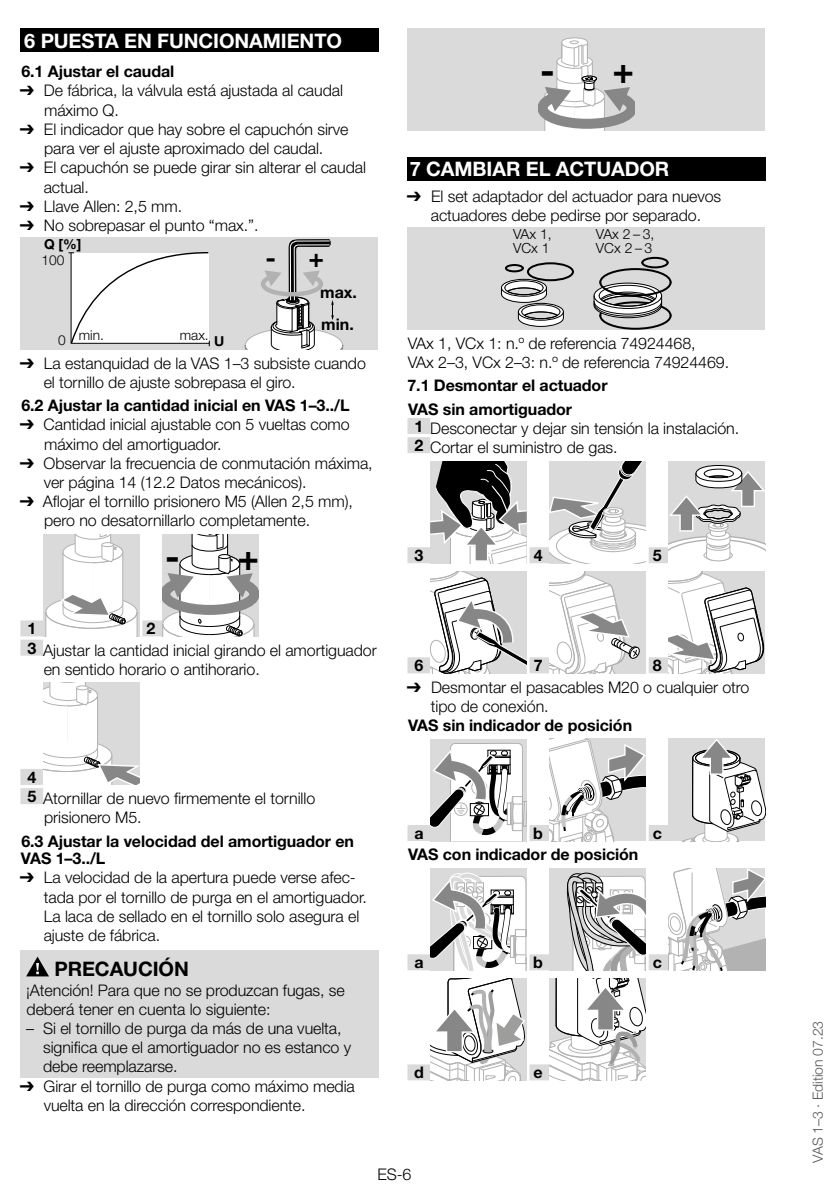
<style>
.page{position:relative;width:840px;height:1191px;background:#fff}
.page>*{position:absolute;margin:0;border:0;box-sizing:border-box;transform-origin:0 0}
.t1{font:700 36px "Helvetica Neue";color:#000}
.t2{font:700 26px "Helvetica Neue LT Pro";color:#000}
.t3{font:700 20px "Helvetica Neue LT Pro";letter-spacing:-.005em;color:#fff}
.t4{font:700 20px "Helvetica Neue LT Pro";letter-spacing:-.005em;color:#000}
.t5{font:300 16px/19.2px "Helvetica Neue LT Pro";letter-spacing:-.005em;color:#000}
.t6{font:700 16px/17.6px "Helvetica Neue LT Pro";letter-spacing:-.005em;color:#000}
.t7{font:300 14px/14px "Helvetica Neue LT Pro";color:#000}
.t8{font:300 14px "Helvetica Neue LT Pro";letter-spacing:-.005em;color:#575756}
.t9{font:300 13.8px "Helvetica Neue LT Pro";color:#000}
.t10{font:700 13.8px "Helvetica Neue LT Pro";color:#000}
.s1{font-family:"Arial Unicode MS";font-weight:400}
.s2{font-weight:700}
</style>
<div class="page">
<div style="left:20px;top:28px;width:359px;height:24px;background:#000"></div>
<div style="left:20px;top:620px;width:23px;height:16px;background:#dadada"></div>
<div style="left:142px;top:620px;width:20px;height:16px;background:#dadada"></div>
<div style="left:20px;top:639px;width:23px;height:16px;background:#dadada"></div>
<div style="left:20px;top:769px;width:23px;height:16px;background:#dadada"></div>
<div style="left:20px;top:788px;width:23px;height:16px;background:#dadada"></div>
<div style="left:20px;top:950px;width:359px;height:32px;background:#dadada"></div>
<div style="left:20px;top:978px;width:359px;height:41px;background:#dadada"></div>
<div style="left:20px;top:1017px;width:359px;height:60px;background:#dadada"></div>
<div style="left:20px;top:237px;width:358px;height:112px;background:#dadada"></div>
<svg style="left:68px;top:252px;width:142px;height:94px;background:#f5f5f5"></svg>
<hr style="left:71px;top:343px;width:138px;height:1px;background:#000">
<svg style="left:244px;top:239px;width:99px;height:110px"></svg>
<svg style="left:43px;top:534px;width:96px;height:102px"></svg>
<svg style="left:162px;top:534px;width:97px;height:102px"></svg>
<svg style="left:43px;top:683px;width:96px;height:102px"></svg>
<svg style="left:26px;top:956px;width:23px;height:20px"></svg>
<div style="left:407px;top:157px;width:358px;height:24px;background:#000"></div>
<div style="left:407px;top:418px;width:23px;height:16px;background:#dadada"></div>
<div style="left:407px;top:437px;width:23px;height:16px;background:#dadada"></div>
<div style="left:407px;top:547px;width:23px;height:16px;background:#dadada"></div>
<div style="left:529px;top:547px;width:20px;height:16px;background:#dadada"></div>
<div style="left:648px;top:547px;width:20px;height:16px;background:#dadada"></div>
<div style="left:407px;top:657px;width:23px;height:16px;background:#dadada"></div>
<div style="left:529px;top:657px;width:20px;height:16px;background:#dadada"></div>
<div style="left:648px;top:657px;width:20px;height:16px;background:#dadada"></div>
<div style="left:407px;top:825px;width:23px;height:16px;background:#dadada"></div>
<div style="left:529px;top:825px;width:20px;height:16px;background:#dadada"></div>
<div style="left:648px;top:825px;width:20px;height:16px;background:#dadada"></div>
<div style="left:407px;top:954px;width:23px;height:16px;background:#dadada"></div>
<div style="left:529px;top:954px;width:20px;height:16px;background:#dadada"></div>
<div style="left:648px;top:954px;width:20px;height:16px;background:#dadada"></div>
<div style="left:407px;top:1064px;width:23px;height:16px;background:#dadada"></div>
<div style="left:529px;top:1064px;width:20px;height:16px;background:#dadada"></div>
<div style="left:407px;top:28px;width:357px;height:102px;background:#dadada"></div>
<svg style="left:538px;top:37px;width:96px;height:93px"></svg>
<div style="left:407px;top:227px;width:357px;height:103px;background:#dadada"></div>
<svg style="left:501px;top:262px;width:73px;height:65px"></svg>
<svg style="left:593px;top:256px;width:78px;height:74px"></svg>
<svg style="left:430px;top:461px;width:96px;height:102px"></svg>
<svg style="left:549px;top:461px;width:96px;height:102px"></svg>
<div style="left:668px;top:461px;width:96px;height:102px;background:#dadada"></div>
<svg style="left:668px;top:465px;width:96px;height:98px"></svg>
<svg style="left:430px;top:571px;width:97px;height:102px"></svg>
<div style="left:549px;top:571px;width:96px;height:102px;background:#dadada"></div>
<svg style="left:549px;top:571px;width:91px;height:102px"></svg>
<svg style="left:668px;top:571px;width:96px;height:102px"></svg>
<div style="left:430px;top:739px;width:96px;height:102px;background:#dadada"></div>
<svg style="left:430px;top:743px;width:96px;height:98px"></svg>
<svg style="left:549px;top:739px;width:96px;height:102px"></svg>
<div style="left:668px;top:739px;width:96px;height:102px;background:#dadada"></div>
<svg style="left:682px;top:739px;width:82px;height:103px"></svg>
<svg style="left:430px;top:868px;width:96px;height:102px"></svg>
<svg style="left:549px;top:868px;width:96px;height:102px"></svg>
<svg style="left:668px;top:868px;width:96px;height:102px"></svg>
<svg style="left:430px;top:978px;width:96px;height:102px"></svg>
<svg style="left:549px;top:978px;width:96px;height:102px"></svg>
<p class="t3" style="left:24px;top:28px;width:319px">6 PUESTA EN FUNCIONAMIENTO</p>
<p class="t6" style="left:21px;top:62px;width:154px">6.1 Ajustar el caudal</p>
<p class="t5" style="left:44px;top:81px;width:300px;text-indent:-24px"><span class="s1">➔</span> De fábrica, la válvula está ajustada al caudal máximo Q.</p>
<p class="t5" style="left:20px;top:119px;width:330px;text-align:center"><span class="s1">➔</span> El indicador que hay sobre el capuchón sirve para ver el ajuste aproximado del caudal.</p>
<p class="t5" style="left:44px;top:158px;width:323px;text-indent:-24px"><span class="s1">➔</span> El capuchón se puede girar sin alterar el caudal actual.</p>
<p class="t5" style="left:20px;top:196px;width:164px"><span class="s1">➔</span> Llave Allen: 2,5 mm.</p>
<p class="t5" style="left:20px;top:215px;width:240px"><span class="s1">➔</span> No sobrepasar el punto “max.”.</p>
<p class="t10" style="left:44px;top:235px;width:39px">Q [%]</p>
<p class="t9" style="left:41px;top:252px;width:24px">100</p>
<p class="t9" style="left:79px;top:326px;width:27px">min.</p>
<p class="t9" style="left:180px;top:327px;width:30px">max.</p>
<p class="t9" style="left:58px;top:331px;width:9px">0</p>
<p class="t10" style="left:214px;top:332px;width:12px">U</p>
<h2 class="t2" style="left:265px;top:242px;width:60px">- +</h2>
<p class="t6" style="left:320px;top:283px;width:38px">max.</p>
<p class="t6" style="left:321px;top:315px;width:34px">min.</p>
<p class="t5" style="left:44px;top:353px;width:323px;text-indent:-24px"><span class="s1">➔</span> La estanquidad de la VAS 1–3 subsiste cuando el tornillo de ajuste sobrepasa el giro.</p>
<p class="t6" style="left:21px;top:396px;width:329px">6.2 Ajustar la cantidad inicial en VAS 1–3../L</p>
<p class="t5" style="left:44px;top:415px;width:307px;text-indent:-24px"><span class="s1">➔</span> Cantidad inicial ajustable con 5 vueltas como máximo del amortiguador.</p>
<p class="t5" style="left:44px;top:453px;width:330px;text-indent:-24px"><span class="s1">➔</span> Observar la frecuencia de conmutación máxima, ver página 14 (12.2 Datos mecánicos).</p>
<p class="t5" style="left:44px;top:491px;width:310px;text-indent:-24px"><span class="s1">➔</span> Aflojar el tornillo prisionero M5 (Allen 2,5 mm), pero no desatornillarlo completamente.</p>
<h1 class="t1" style="left:165px;top:528px;width:95px">- +</h1>
<p class="t6" style="left:27px;top:619px;width:10px">1</p>
<p class="t6" style="left:146px;top:619px;width:10px">2</p>
<p class="t5" style="left:44px;top:640px;width:334px;text-indent:-16px"><span class="s2">3</span> Ajustar la cantidad inicial girando el amortiguador en sentido horario o antihorario.</p>
<p class="t5" style="left:27px;top:766px;width:289px;line-height:21.2px"><span class="s2">4<br>5</span> Atornillar de nuevo firmemente el tornillo</p>
<p class="t5" style="left:44px;top:807px;width:99px">prisionero M5.</p>
<p class="t6" style="left:21px;top:831px;width:334px">6.3 Ajustar la velocidad del amortiguador en<br>VAS 1–3../L</p>
<p class="t5" style="left:44px;top:867px;width:324px;text-indent:-24px"><span class="s1">➔</span> La velocidad de la apertura puede verse afec&shy;tada por el tornillo de purga en el amortiguador.<br>La laca de sellado en el tornillo solo asegura el ajuste de fábrica.</p>
<p class="t4" style="left:54px;top:957px;width:133px">PRECAUCIÓN</p>
<p class="t5" style="left:26px;top:980px;width:320px">¡Atención! Para que no se produzcan fugas, se deberá tener en cuenta lo siguiente:</p>
<p class="t5" style="left:43px;top:1018px;width:309px;text-indent:-17px">– Si el tornillo de purga da más de una vuelta, significa que el amortiguador no es estanco y debe reemplazarse.</p>
<p class="t5" style="left:44px;top:1076px;width:312px;text-indent:-24px"><span class="s1">➔</span> Girar el tornillo de purga como máximo media vuelta en la dirección correspondiente.</p>
<h1 class="t1" style="left:540px;top:42px;width:95px">- +</h1>
<p class="t3" style="left:409px;top:157px;width:261px">7 CAMBIAR EL ACTUADOR</p>
<p class="t5" style="left:406px;top:186px;width:316px;text-align:center"><span class="s1">➔</span> El set adaptador del actuador para nuevos actuadores debe pedirse por separado.</p>
<p class="t7" style="left:595px;top:227px;width:60px">VAx 2 – 3,<br>VCx 2–3</p>
<p class="t7" style="left:512px;top:227px;width:40px">VAx 1,<br>VCx 1</p>
<p class="t5" style="left:407px;top:333px;width:323px">VAx 1, VCx 1: n.º de referencia 74924468,<br>VAx 2–3, VCx 2–3: n.º de referencia 74924469.</p>
<p class="t6" style="left:407px;top:374px;width:201px;line-height:23.2px">7.1 Desmontar el actuador<br>VAS sin amortiguador</p>
<p class="t5" style="left:414px;top:418px;width:326px"><span class="s2">1</span> Desconectar y dejar sin tensión la instalación.<br><span class="s2">2</span> Cortar el suministro de gas.</p>
<p class="t6" style="left:414px;top:546px;width:10px">3</p>
<p class="t6" style="left:533px;top:546px;width:10px">4</p>
<p class="t6" style="left:652px;top:546px;width:10px">5</p>
<p class="t6" style="left:414px;top:656px;width:10px">6</p>
<p class="t6" style="left:533px;top:656px;width:10px">7</p>
<p class="t6" style="left:652px;top:656px;width:10px">8</p>
<p class="t5" style="left:430px;top:677px;width:320px;text-indent:-24px"><span class="s1">➔</span> Desmontar el pasacables M20 o cualquier otro tipo de conexión.</p>
<p class="t6" style="left:408px;top:716px;width:225px">VAS sin indicador de posición</p>
<p class="t6" style="left:414px;top:824px;width:11px">a</p>
<p class="t6" style="left:533px;top:824px;width:11px">b</p>
<p class="t6" style="left:652px;top:824px;width:11px">c</p>
<p class="t6" style="left:408px;top:845px;width:232px">VAS con indicador de posición</p>
<p class="t6" style="left:414px;top:953px;width:11px">a</p>
<p class="t6" style="left:533px;top:953px;width:11px">b</p>
<p class="t6" style="left:652px;top:953px;width:11px">c</p>
<p class="t6" style="left:414px;top:1063px;width:11px">d</p>
<p class="t6" style="left:533px;top:1063px;width:11px">e</p>
<p class="t5" style="left:377px;top:1164px;width:36px">ES-6</p>
<p class="t8" style="left:809px;top:1162px;width:143px;rotate:-90deg">VAS 1–3 · Edition 07.23</p>
</div>
